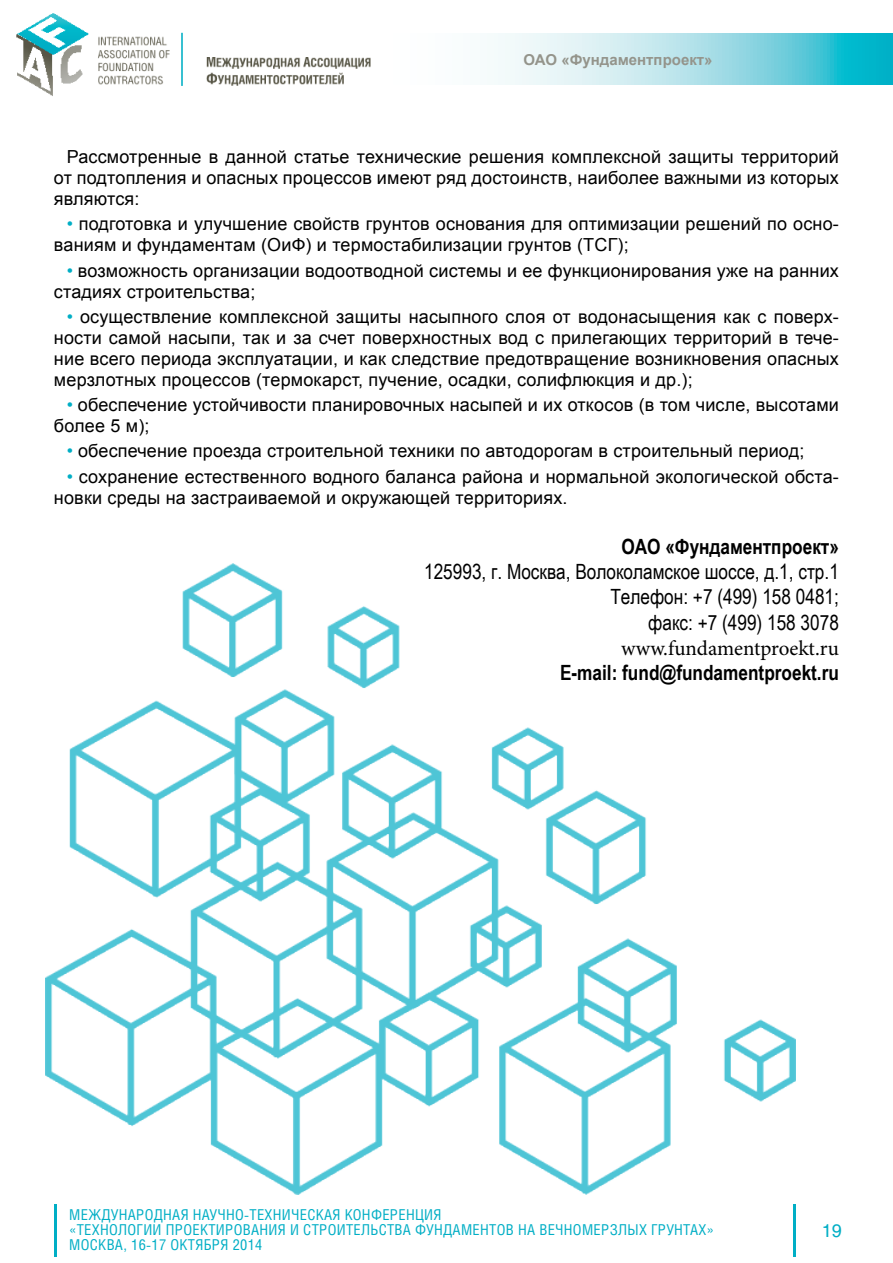
<style>
.page{position:relative;width:893px;height:1263px;background:#fff}
.page>*{position:absolute;margin:0;border:0;box-sizing:border-box;transform-origin:0 0}
.t1{font:21px/25.2px "Arial Narrow";color:#000;text-align:right}
.t2{font:700 21px "Arial Narrow";color:#000}
.t3{font:21px "Minion Pro";letter-spacing:-.005em;color:#000}
.t4{font:18px/21px "Arial";letter-spacing:.01em;color:#000}
.t5{font:18px "Helios";color:#00aec5}
.t6{font:15px/15px "Helios Cond";letter-spacing:.02em;color:#00aec5}
.t7{font:700 15px "Arial";color:#94948b}
.s1{color:#00aec5}
</style>
<div class="page">
<svg style="left:494px;top:33px;width:398px;height:51px;background:#99dce6"></svg>
<img style="left:16px;top:13px;width:355px;height:83px">
<hr style="left:54px;top:1205px;width:2px;height:52px;background:#00aec5">
<hr style="left:793px;top:1205px;width:3px;height:52px;background:#00aec5">
<img style="left:45px;top:563px;width:751px;height:632px">
<p class="t7" style="left:524px;top:50px;width:190px">ОАО «Фундаментпроект»</p>
<p class="t4" style="left:54px;top:146px;width:786px;text-align:justify;text-indent:13px">Рассмотренные в данной статье технические решения комплексной защиты территорий от подтопления и опасных процессов имеют ряд достоинств, наиболее важными из которых являются:</p>
<p class="t4" style="left:54px;top:214px;width:786px;text-indent:13px"><span class="s1">•</span> подготовка и улучшение свойств грунтов основания для оптимизации решений по осно&shy;ваниям и фундаментам (ОиФ) и термостабилизации грунтов (ТСГ);</p>
<p class="t4" style="left:54px;top:260px;width:786px;text-indent:13px"><span class="s1">•</span> возможность организации водоотводной системы и ее функционирования уже на ранних стадиях строительства;</p>
<p class="t4" style="left:54px;top:306px;width:786px;text-align:justify;text-indent:13px"><span class="s1">•</span> осуществление комплексной защиты насыпного слоя от водонасыщения как с поверх&shy;ности самой насыпи, так и за счет поверхностных вод с прилегающих территорий в тече&shy;ние всего периода эксплуатации, и как следствие предотвращение возникновения опасных мерзлотных процессов (термокарст, пучение, осадки, солифлюкция и др.);</p>
<p class="t4" style="left:54px;top:394px;width:786px;text-indent:13px"><span class="s1">•</span> обеспечение устойчивости планировочных насыпей и их откосов (в том числе, высотами более 5 м);</p>
<p class="t4" style="left:67px;top:441px;width:739px"><span class="s1">•</span> обеспечение проезда строительной техники по автодорогам в строительный период;</p>
<p class="t4" style="left:54px;top:466px;width:786px;text-indent:13px"><span class="s1">•</span> сохранение естественного водного баланса района и нормальной экологической обста&shy;новки среды на застраиваемой и окружающей территориях.</p>
<p class="t2" style="left:621px;top:531px;width:14px">ОАО</p>
<p class="t2" style="left:665px;top:531px;width:175px">«Фундаментпроект»</p>
<p class="t1" style="left:424px;top:558px;width:416px">125993, г. Москва, Волоколамское шоссе, д.1, стр.1<br>Телефон: +7 (499) 158 0481;<br>факс: +7 (499) 158 3078</p>
<p class="t3" style="left:621px;top:634px;width:219px">www.fundamentproekt.ru</p>
<p class="t2" style="left:560px;top:657px;width:280px">Е-mail: fund@fundamentproekt.ru</p>
<p class="t6" style="left:69px;top:1207px;width:646px">Международная научно-техническая конференция<br>«Технологии проектирования и строительства фундаментов на вечномерзлых грунтах»<br>Москва, 16-17 октября 2014</p>
<p class="t5" style="left:822px;top:1220px;width:22px">19</p>
</div>
